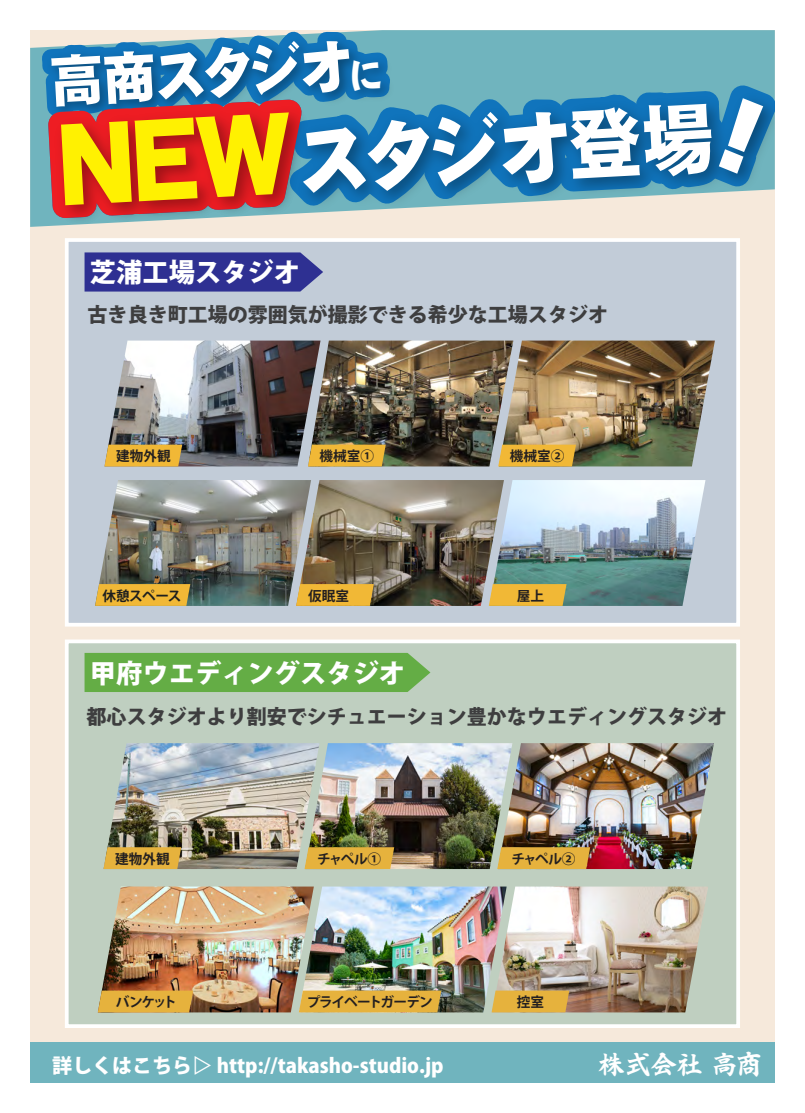
<style>
.page{position:relative;width:805px;height:1113px;background:#fff}
.page>*{position:absolute;margin:0;border:0;box-sizing:border-box;transform-origin:0 0}
.t1{font:77px "DF Gothic EB WING RKSJ H";color:#fff;scale:.95 1}
.t2{font:55.75px "DF Gothic EB WING RKSJ H";color:#fff;scale:.95 1}
.t3{font:26.75px "GF Kaishokk E";letter-spacing:-.04em;color:#fff}
.t4{font:800 26.25px "Koz Go Pr 6 N";color:#fff}
.t5{font:800 20px "Koz Go Pr 6 N";color:#3e3e3f}
.t6{font:800 20px "Koz Go Pr 6 N";color:#fff}
.t7{font:700 13.62px "Koz Go Pr 6 N";letter-spacing:-.03em;color:#231f20}
.t8{font:700 13.62px "Koz Go Pr 6 N";letter-spacing:-.08em;color:#231f20}
.t9{font:700 13.62px "Koz Go Pr 6 N";letter-spacing:-.05em;color:#1e1f1e}
.s1{font-size:36.25px}
.s2{font-family:"GN KMB Font UB Newstyle Kana A"}
.s3{font-weight:400}
</style>
<div class="page">
<div style="left:30px;top:30px;width:744px;height:1052px;background:#f6e9db"></div>
<div style="left:65px;top:238px;width:674px;height:388px;background:#c2ccd8;border:4px solid #fff"></div>
<div style="left:65px;top:639px;width:674px;height:389px;background:#bfcfc0;border:4px solid #fff"></div>
<img style="left:226px;top:340px;width:82px;height:126px">
<img style="left:308px;top:340px;width:191px;height:126px">
<img style="left:499px;top:340px;width:111px;height:126px">
<div style="left:308px;top:445px;width:77px;height:21px;background:#f1b836"></div>
<div style="left:498px;top:445px;width:78px;height:21px;background:#f1b836"></div>
<img style="left:226px;top:480px;width:70px;height:126px">
<img style="left:296px;top:480px;width:193px;height:126px">
<img style="left:489px;top:480px;width:121px;height:126px">
<svg style="left:296px;top:584px;width:78px;height:22px;background:#e9b43a"></svg>
<svg style="left:488px;top:584px;width:78px;height:22px;background:#eab73d"></svg>
<img style="left:226px;top:743px;width:79px;height:126px">
<img style="left:305px;top:743px;width:193px;height:126px">
<img style="left:498px;top:743px;width:112px;height:126px">
<svg style="left:304px;top:847px;width:90px;height:22px;background:#e2b141"></svg>
<svg style="left:497px;top:847px;width:93px;height:22px;background:#e1ae3f"></svg>
<img style="left:226px;top:886px;width:73px;height:126px">
<img style="left:299px;top:886px;width:193px;height:126px">
<img style="left:492px;top:886px;width:118px;height:126px">
<svg style="left:299px;top:990px;width:142px;height:22px;background:#e2b141"></svg>
<svg style="left:491px;top:990px;width:78px;height:22px;background:#e1b144"></svg>
<svg style="left:30px;top:47px;width:10px;height:180px"></svg>
<div style="left:226px;top:653px;width:204px;height:39px;background:#64ad45"></div>
<div style="left:30px;top:1042px;width:744px;height:40px;background:#70b4be"></div>
<img style="left:610px;top:291px;width:130px;height:737px">
<svg style="left:34px;top:60px;width:70px;height:968px"></svg>
<img style="left:104px;top:291px;width:122px;height:737px">
<svg style="left:162px;top:291px;width:139px;height:6px"></svg>
<svg style="left:60px;top:30px;width:714px;height:261px"></svg>
<h2 class="t2" style="left:49px;top:53px;width:350px;rotate:-3deg">高商スタジオ<span class="s1">に</span></h2>
<h1 class="t1" style="left:298px;top:121px;width:492px;rotate:-3deg">スタジオ登場<span class="s2">！</span></h1>
<h3 class="t4" style="left:90px;top:257px;width:212px">芝浦工場スタジオ</h3>
<p class="t5" style="left:88px;top:303px;width:522px">古き良き町工場の雰囲気が撮影できる希少な工場スタジオ</p>
<p class="t7" style="left:116px;top:449px;width:56px">建物外観</p>
<p class="t7" style="left:319px;top:449px;width:56px">機械室①</p>
<p class="t7" style="left:509px;top:449px;width:56px">機械室②</p>
<p class="t9" style="left:103px;top:588px;width:80px">休憩スペース</p>
<p class="t7" style="left:308px;top:588px;width:42px">仮眠室</p>
<p class="t7" style="left:516px;top:588px;width:29px">屋上</p>
<h3 class="t4" style="left:90px;top:658px;width:317px">甲府ウエディングスタジオ</h3>
<p class="t5" style="left:87px;top:705px;width:641px">都心スタジオより割安でシチュエーション豊かなウエディングスタジオ</p>
<p class="t7" style="left:115px;top:851px;width:56px">建物外観</p>
<p class="t7" style="left:317px;top:851px;width:66px">チャペル①</p>
<p class="t7" style="left:511px;top:851px;width:66px">チャペル②</p>
<p class="t7" style="left:116px;top:994px;width:63px">バンケット</p>
<p class="t8" style="left:306px;top:994px;width:127px">プライベートガーデン</p>
<p class="t7" style="left:516px;top:994px;width:29px">控室</p>
<p class="t6" style="left:52px;top:1054px;width:393px">詳しくはこちら<span class="s3">▷</span> http://takasho-studio.jp</p>
<h3 class="t3" style="left:598px;top:1048px;width:166px">株式会社 高商</h3>
</div>
